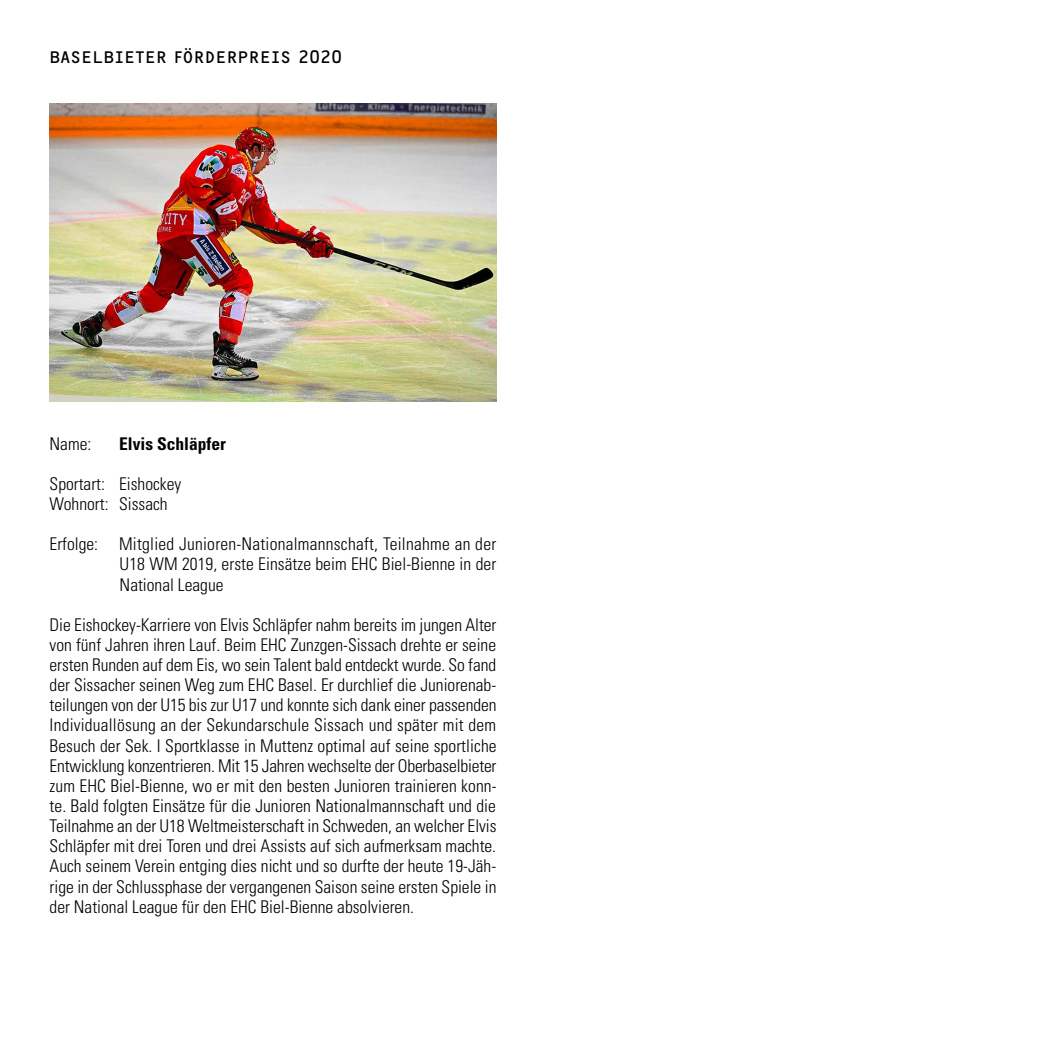
<style>
.page{position:relative;width:1042px;height:1042px;background:#fff}
.page>*{position:absolute;margin:0;border:0;box-sizing:border-box;transform-origin:0 0}
.t1{font:300 condensed 17.5px/20.1px "Univers";color:#000;text-align:justify}
.t2{font:17.5px "OCRF";letter-spacing:-.01em;color:#000}
.t3{font:700 condensed 17.5px "Univers";color:#000}
</style>
<div class="page">
<img style="left:50px;top:103px;width:446px;height:298px">
<p class="t2" style="left:50px;top:47px;width:294px">BASELBIETER FÖRDERPREIS 2020</p>
<p class="t1" style="left:50px;top:433px;width:43px">Name:</p>
<p class="t3" style="left:119px;top:433px;width:108px">Elvis Schläpfer</p>
<p class="t1" style="left:50px;top:473px;width:133px">Sportart: Eishockey<br>Wohnort: Sissach</p>
<p class="t1" style="left:120px;top:534px;width:378px;text-indent:-70px">Erfolge: Mitglied Junioren-Nationalmannschaft, Teilnahme an der U18 WM 2019, erste Einsätze beim EHC Biel-Bienne in der National League</p>
<p class="t1" style="left:50px;top:614px;width:448px">Die Eishockey-Karriere von Elvis Schläpfer nahm bereits im jungen Alter von fünf Jahren ihren Lauf. Beim EHC Zunzgen-Sissach drehte er seine ersten Runden auf dem Eis, wo sein Talent bald entdeckt wurde. So fand der Sissacher seinen Weg zum EHC Basel. Er durchlief die Juniorenab&shy;teilungen von der U15 bis zur U17 und konnte sich dank einer passenden Individuallösung an der Sekundarschule Sissach und später mit dem Besuch der Sek. I Sportklasse in Muttenz optimal auf seine sportliche Entwicklung konzentrieren. Mit 15 Jahren wechselte der Oberbaselbieter zum EHC Biel-Bienne, wo er mit den besten Junioren trainieren konn&shy;te. Bald folgten Einsätze für die Junioren Nationalmannschaft und die Teilnahme an der U18 Weltmeisterschaft in Schweden, an welcher Elvis Schläpfer mit drei Toren und drei Assists auf sich aufmerksam machte.<br>Auch seinem Verein entging dies nicht und so durfte der heute 19-Jäh&shy;rige in der Schlussphase der vergangenen Saison seine ersten Spiele in der National League für den EHC Biel-Bienne absolvieren.</p>
</div>
